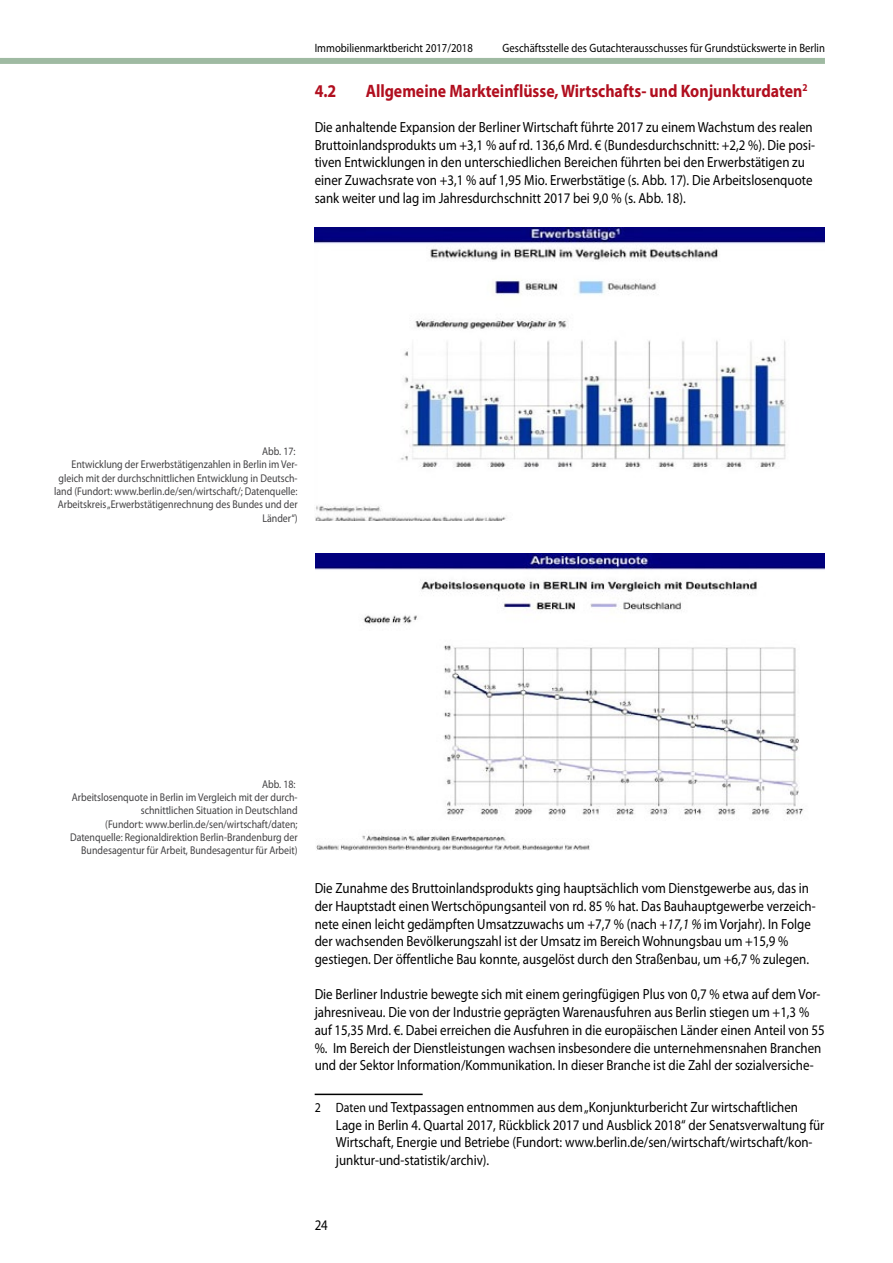
<style>
.page{position:relative;width:893px;height:1263px;background:#fff}
.page>*{position:absolute;margin:0;border:0;box-sizing:border-box;transform-origin:0 0}
.Überschrift_2__Ebene{font:700 18px "Myriad Pro";color:#b10f1f;scale:.88 1}
._02_04_Fließtext{font:14.7px/17.7px "Myriad Pro";color:#000;scale:.88 1}
.Fußnotentext{font:14.7px/17.7px "Myriad Pro";color:#000;scale:.88 1}
.t1{font:12.15px "Myriad Pro";color:#000;scale:.88 1}
.Abbildung__rechte_Se{font:11.25px/13.4px "Myriad Pro";color:#414042;text-align:right;scale:.88 1}
.s1{font-style:italic}
.s2{font-size:13.5px}
</style>
<div class="page">
<div style="left:0;top:58px;width:825px;height:6px;background:#9fbaa2"></div>
<hr style="left:315px;top:1093px;width:108px;height:2px;background:#000">
<img style="left:316px;top:554px;width:509px;height:297px">
<img style="left:315px;top:227px;width:510px;height:294px">
<p class="t1" style="left:315px;top:40px;width:181px">Immobilienmarktbericht 2017/2018</p>
<p class="t1" style="left:503px;top:40px;width:368px">Geschäftsstelle des Gutachterausschusses für Grundstückswerte in Berlin</p>
<p class="Überschrift_2__Ebene" style="left:315px;top:79px;width:26px">4.2</p>
<p class="Überschrift_2__Ebene" style="left:366px;top:79px;width:504px">Allgemeine Markteinflüsse, Wirtschafts- und Konjunkturdaten<sup>2</sup></p>
<p class="_02_04_Fließtext" style="left:315px;top:118px;width:570px">Die anhaltende Expansion der Berliner Wirtschaft führte 2017 zu einem Wachstum des realen Bruttoinlandsprodukts um +3,1 % auf rd. 136,6 Mrd. € (Bundesdurchschnitt: +2,2 %). Die posi&shy;tiven Entwicklungen in den unterschiedlichen Bereichen führten bei den Erwerbstätigen zu einer Zuwachsrate von +3,1 % auf 1,95 Mio. Erwerbstätige (s. Abb. 17). Die Arbeitslosenquote sank weiter und lag im Jahresdurchschnitt 2017 bei 9,0 % (s. Abb. 18).</p>
<p class="Abbildung__rechte_Se" style="left:54px;top:444px;width:278px">Abb. 17:<br>Entwicklung der Erwerbstätigenzahlen in Berlin im Ver&shy;gleich mit der durchschnittlichen Entwicklung in Deutsch&shy;land (Fundort: www.berlin.de/sen/wirtschaft/; Datenquelle:<br>Arbeitskreis „Erwerbstätigenrechnung des Bundes und der Länder“)</p>
<p class="Abbildung__rechte_Se" style="left:70px;top:777px;width:260px">Abb. 18:<br>Arbeitslosenquote in Berlin im Vergleich mit der durch&shy;schnittlichen Situation in Deutschland<br>(Fundort: www.berlin.de/sen/wirtschaft/daten; Datenquelle: Regionaldirektion Berlin-Brandenburg der Bundesagentur für Arbeit, Bundesagentur für Arbeit)</p>
<p class="_02_04_Fließtext" style="left:315px;top:879px;width:571px">Die Zunahme des Bruttoinlandsprodukts ging hauptsächlich vom Dienstgewerbe aus, das in der Hauptstadt einen Wertschöpungsanteil von rd. 85 % hat. Das Bauhauptgewerbe verzeich&shy;nete einen leicht gedämpften Umsatzzuwachs um +7,7 % (nach <span class="s1">+17,1 %</span> im Vorjahr). In Folge der wachsenden Bevölkerungszahl ist der Umsatz im Bereich Wohnungsbau um +15,9 % gestiegen. Der öffentliche Bau konnte, ausgelöst durch den Straßenbau, um +6,7 % zulegen.</p>
<p class="_02_04_Fließtext" style="left:315px;top:985px;width:581px">Die Berliner Industrie bewegte sich mit einem geringfügigen Plus von 0,7 % etwa auf dem Vor&shy;jahresniveau. Die von der Industrie geprägten Warenausfuhren aus Berlin stiegen um +1,3 % auf 15,35 Mrd. €. Dabei erreichen die Ausfuhren in die europäischen Länder einen Anteil von 55 %. Im Bereich der Dienstleistungen wachsen insbesondere die unternehmensnahen Branchen und der Sektor Information/Kommunikation. In dieser Branche ist die Zahl der sozialversiche-</p>
<p class="Fußnotentext" style="left:336px;top:1098px;width:557px;text-indent:-21px"><span class="s2">2 Daten und</span> Textpassagen entnommen aus dem „Konjunkturbericht Zur wirtschaftlichen Lage in Berlin 4. Quartal 2017, Rückblick 2017 und Ausblick 2018“ der Senatsverwaltung für Wirtschaft, Energie und Betriebe (Fundort: www.berlin.de/sen/wirtschaft/wirtschaft/kon&shy;junktur-und-statistik/archiv).</p>
<p class="_02_04_Fließtext" style="left:315px;top:1215px;width:17px">24</p>
</div>
